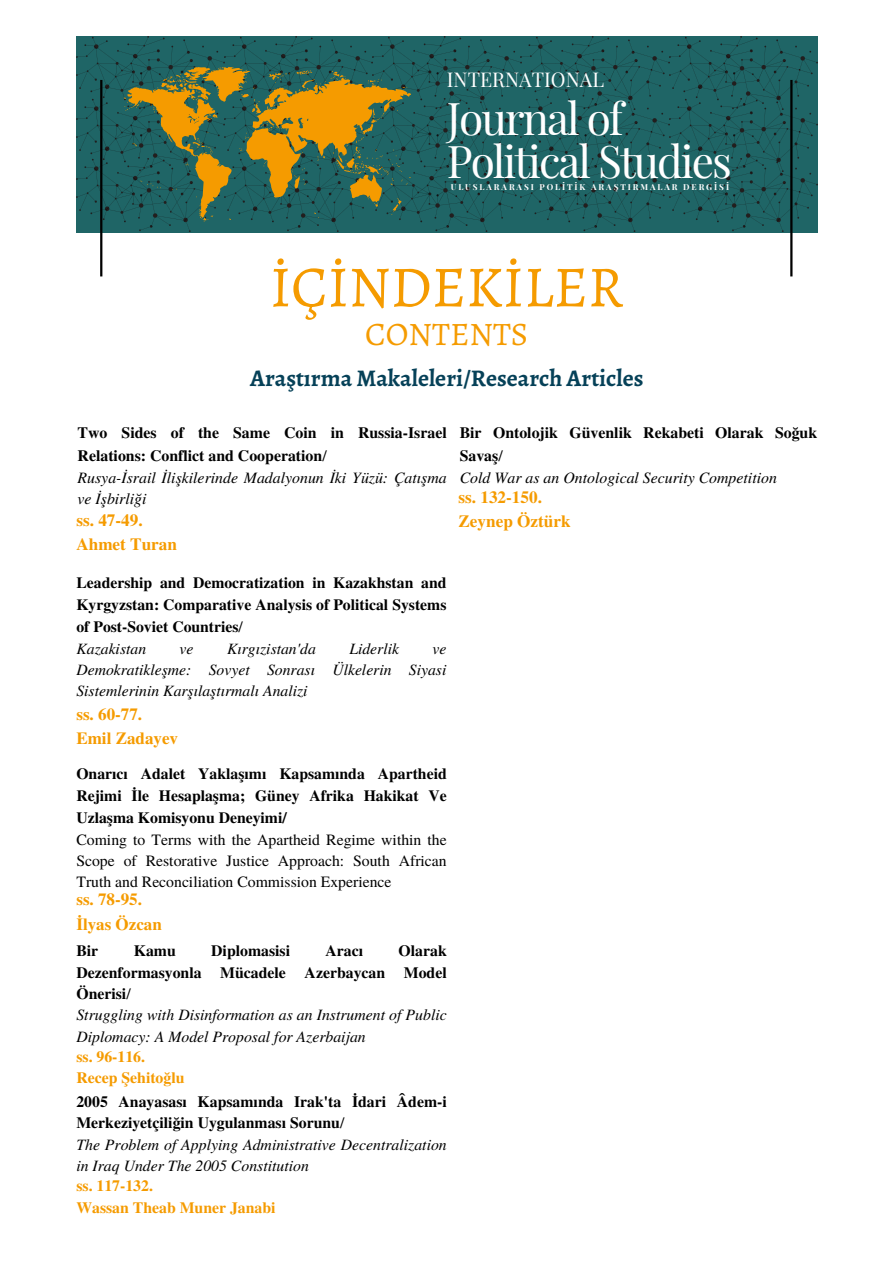
<style>
.page{position:relative;width:894px;height:1264px;background:#fff}
.page>*{position:absolute;margin:0;border:0;box-sizing:border-box;transform-origin:0 0}
.t1{font:58.35px "Alegreya";color:#f59b00}
.t2{font:44.1px/43px "Playfair Display";letter-spacing:-.045em;color:#fff}
.t3{font:32.85px "Alegreya";color:#f59b00}
.t4{font:700 23.85px "Alegreya";color:#064158}
.t5{font:19.95px "Playfair Display";color:#fff}
.t6{font:700 17.1px/24.6px "Te X Gyre Termes";color:#f59b00}
.t7{font:700 16.95px/23.7px "Te X Gyre Termes";color:#f59b00}
.t8{font:700 15.75px/22.2px "Te X Gyre Termes";color:#000;text-align:justify}
.t9{font:italic 15.75px/21.3px "Te X Gyre Termes";color:#000}
.t10{font:15.75px/21px "Te X Gyre Termes";color:#000;text-align:justify}
.t11{font:700 15.75px/21.3px "Te X Gyre Termes";color:#f59b00}
.t12{font:700 8.25px "Playfair Display";letter-spacing:.23em;color:#fff}
.s1{font-weight:400}
</style>
<div class="page">
<img style="left:76px;top:36px;width:741px;height:62px">
<img style="left:76px;top:98px;width:741px;height:60px">
<img style="left:76px;top:158px;width:741px;height:73px">
<svg style="left:124px;top:67px;width:287px;height:154px;background:#607243"></svg>
<hr style="left:790px;top:80px;width:2px;height:196px;background:#000">
<hr style="left:100px;top:80px;width:2px;height:196px;background:#000">
<h2 class="t5" style="left:446px;top:65px;width:159px">INTERNATIONAL</h2>
<p class="t2" style="left:446px;top:95px;width:286px">Journal of<br>Political Studies</p>
<p class="t12" style="left:450px;top:181px;width:280px">ULUSLARARASI POLİTİK ARAŞTIRMALAR DERGİSİ</p>
<h1 class="t1" style="left:270px;top:247px;width:355px">İÇİNDEKİLER</h1>
<h3 class="t3" style="left:365px;top:311px;width:164px">CONTENTS</h3>
<p class="t4" style="left:250px;top:361px;width:395px">Araştırma Makaleleri/Research Articles</p>
<p class="t8" style="left:78px;top:421px;width:370px">Two Sides of the Same Coin in Russia-Israel<br>Relations: Conflict and Cooperation<span class="s1">/</span></p>
<h5 class="t9" style="left:78px;top:466px;width:370px">Rusya-İsrail İlişkilerinde Madalyonun İki Yüzü: Çatışma ve İşbirliği</h5>
<p class="t6" style="left:76px;top:506px;width:102px">ss. 47-49.<br>Ahmet Turan</p>
<p class="t8" style="left:76px;top:570px;width:371px">Leadership and Democratization in Kazakhstan and Kyrgyzstan: Comparative Analysis of Political Systems of Post-Soviet Countries<span class="s1">/</span></p>
<h5 class="t9" style="left:76px;top:637px;width:71px">Kazakistan</h5>
<h5 class="t9" style="left:179px;top:637px;width:15px">ve</h5>
<h5 class="t9" style="left:227px;top:637px;width:90px">Kırgızistan'da</h5>
<h5 class="t9" style="left:349px;top:637px;width:51px">Liderlik</h5>
<h5 class="t9" style="left:76px;top:637px;width:371px;line-height:20.9px;text-align:justify;text-indent:356px">ve Demokratikleşme: Sovyet Sonrası Ülkelerin Siyasi Sistemlerinin Karşılaştırmalı Analizi</h5>
<p class="t7" style="left:76px;top:702px;width:103px">ss. 60-77.<br>Emil Zadayev</p>
<p class="t8" style="left:76px;top:761px;width:372px">Onarıcı Adalet Yaklaşımı Kapsamında Apartheid Rejimi İle Hesaplaşma; Güney Afrika Hakikat Ve Uzlaşma Komisyonu Deneyimi/</p>
<h5 class="t10" style="left:76px;top:828px;width:372px">Coming to Terms with the Apartheid Regime within the Scope of Restorative Justice Approach: South African Truth and Reconciliation Commission Experience</h5>
<p class="t7" style="left:76px;top:886px;width:87px;line-height:24.3px">ss. 78-95.<br>İlyas Özcan</p>
<h1 class="t8" style="left:76px;top:939px;width:372px;line-height:21.3px;text-indent:322px">Olarak Dezenformasyonla Mücadele Azerbaycan Model Önerisi<span class="s1">/</span></h1>
<h4 class="t9" style="left:76px;top:1003px;width:372px">Struggling with Disinformation as an Instrument of Public<br>Diplomacy: A Model Proposal for Azerbaijan</h4>
<p class="t11" style="left:76px;top:1045px;width:110px">ss. 96-116.<br>Recep Şehitoğlu</p>
<h1 class="t8" style="left:76px;top:938px;width:23px">Bir</h1>
<h1 class="t8" style="left:134px;top:938px;width:44px">Kamu</h1>
<h1 class="t8" style="left:211px;top:938px;width:80px">Diplomasisi</h1>
<h1 class="t8" style="left:325px;top:938px;width:39px">Aracı</h1>
<h5 class="t8" style="left:76px;top:1089px;width:372px;line-height:21.3px">2005 Anayasası Kapsamında Irak'ta İdari Âdem-i<br>Merkeziyetçiliğin Uygulanması Sorunu<span class="s1">/</span></h5>
<p class="t9" style="left:76px;top:1132px;width:372px">The Problem of Applying Administrative Decentralization in Iraq Under The 2005 Constitution</p>
<p class="t11" style="left:76px;top:1174px;width:201px">ss. 117-132.<br>Wassan Theab Muner Janabi</p>
<h5 class="t8" style="left:459px;top:421px;width:359px">Bir Ontolojik Güvenlik Rekabeti Olarak Soğuk<br>Savaş<span class="s1">/</span></h5>
<p class="t9" style="left:459px;top:466px;width:319px">Cold War as an Ontological Security Competition</p>
<p class="t6" style="left:458px;top:484px;width:113px">ss. 132-150.<br>Zeynep Öztürk</p>
</div>
